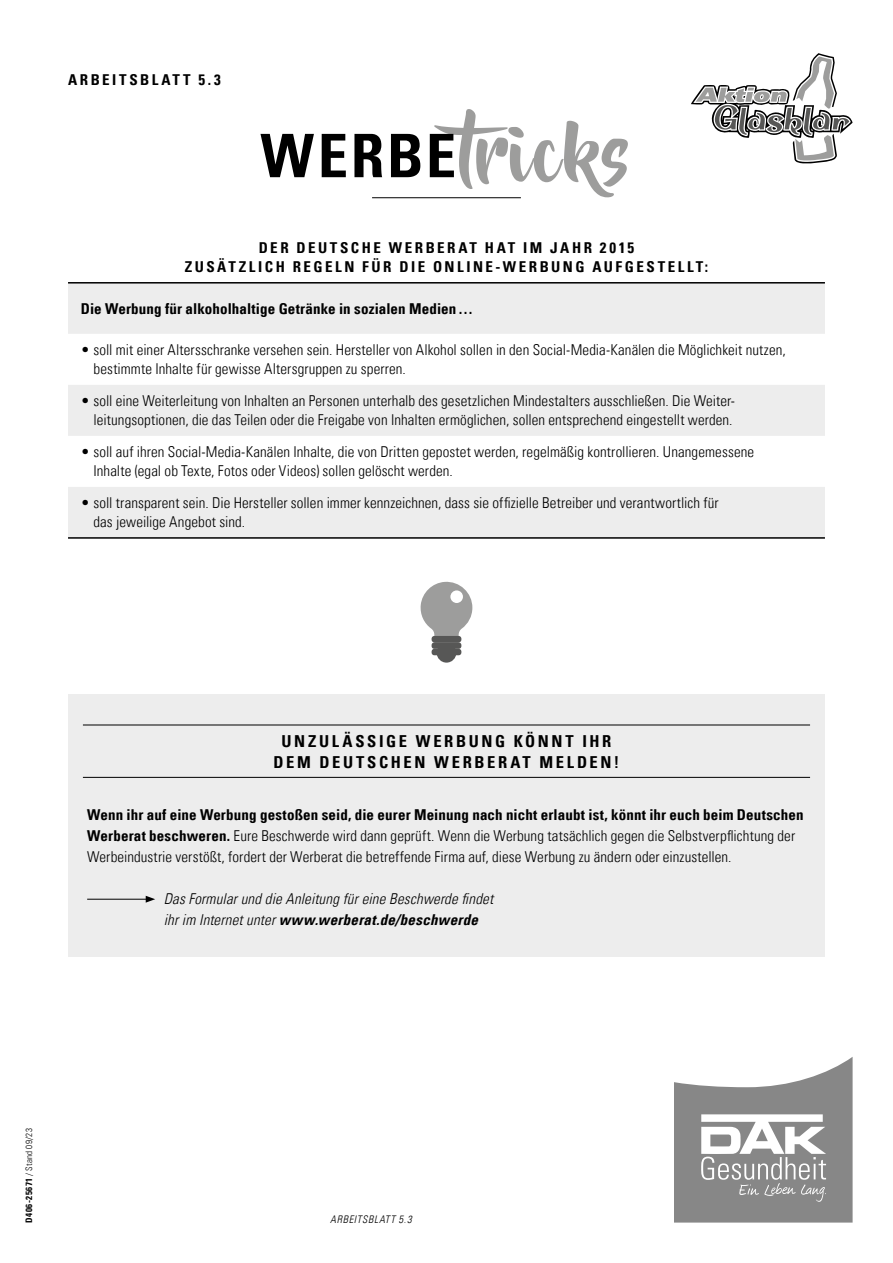
<style>
.page{position:relative;width:893px;height:1263px;background:#fff}
.page>*{position:absolute;margin:0;border:0;box-sizing:border-box;transform-origin:0 0}
.t1{font:78.75px "Beyond The Mountains";letter-spacing:.025em;color:#9d9d9c}
.t2{font:16.5px/21px "Univers Com 67 Bold Cond";letter-spacing:.16em;color:#000;text-align:center}
.t3{font:15px/18.8px "Univers Com 47 Light Cond";letter-spacing:.005em;color:#000}
.t4{font:15px "Univers Com 67 Bold Cond";letter-spacing:.015em;color:#000}
.t5{font:15px/18.8px "Univers Com 67 Bold Cond";letter-spacing:.165em;color:#000;text-align:center}
.t6{font:15px "Univers Com 47 Light Cond Obl";letter-spacing:.01em;color:#000}
.t7{font:15px "Univers Com 67 Bold Cond Obl";letter-spacing:.02em;color:#000}
.t8{font:10.5px "Univers Com 47 Light Cond Obl";letter-spacing:.07em;color:#000}
.t9{font:9px "Univers Com 47 Light Cond";letter-spacing:.04em;color:#000}
.s1{font-family:"Univers Com 67 Bold Cond";font-size:60px;color:#000}
.s2{font-family:"Univers Com 67 Bold Cond"}
.s3{font-family:"Univers Com 47 Light Cond Obl"}
</style>
<div class="page">
<div style="left:68px;top:694px;width:757px;height:263px;background:#ededed"></div>
<svg style="left:674px;top:1057px;width:179px;height:165px"></svg>
<svg style="left:691px;top:53px;width:162px;height:110px"></svg>
<svg style="left:68px;top:284px;width:757px;height:253px;fill:#ededed"></svg>
<hr style="left:68px;top:537px;width:757px;height:2px;background:#000">
<hr style="left:68px;top:282px;width:757px;height:2px;background:#000">
<hr style="left:83px;top:725px;width:727px;height:1px;background:#000">
<hr style="left:83px;top:777px;width:727px;height:1px;background:#000">
<hr style="left:87px;top:899px;width:61px;height:1px;background:#000">
<svg style="left:146px;top:896px;width:9px;height:7px"></svg>
<hr style="left:372px;top:197px;width:149px;height:1px;background:#000">
<svg style="left:420px;top:581px;width:52px;height:65px"></svg>
<div style="left:432px;top:636px;width:29px;height:6px;background:#575756;border-radius:3px"></div>
<div style="left:432px;top:642px;width:29px;height:7px;background:#575756;border-radius:3px"></div>
<div style="left:432px;top:649px;width:29px;height:6px;background:#575756;border-radius:3px"></div>
<div style="left:437px;top:643px;width:19px;height:20px;background:#575756;border-radius:50%"></div>
<div style="left:450px;top:590px;width:13px;height:13px;background:#fff;border-radius:50%"></div>
<p class="t5" style="left:68px;top:70px;width:154px">ARBEITSBLATT 5.3</p>
<h1 class="t1" style="left:261px;top:109px;width:372px"><span class="s1">WERBE</span>tricks</h1>
<p class="t5" style="left:185px;top:238px;width:525px">DER DEUTSCHE WERBERAT HAT IM JAHR 2015<br>ZUSÄTZLICH REGELN FÜR DIE ONLINE-WERBUNG AUFGESTELLT:</p>
<p class="t4" style="left:81px;top:300px;width:394px">Die Werbung für alkoholhaltige Getränke in sozialen Medien…</p>
<p class="t3" style="left:94px;top:341px;width:694px;text-indent:-13px">• soll mit einer Altersschranke versehen sein. Hersteller von Alkohol sollen in den Social-Media-Kanälen die Möglichkeit nutzen, bestimmte Inhalte für gewisse Altersgruppen zu sperren.</p>
<p class="t3" style="left:81px;top:392px;width:656px;text-align:right">• soll eine Weiterleitung von Inhalten an Personen unterhalb des gesetzlichen Mindestalters ausschließen. Die Weiter&shy;leitungsoptionen, die das Teilen oder die Freigabe von Inhalten ermöglichen, sollen entsprechend eingestellt werden.</p>
<p class="t3" style="left:94px;top:443px;width:662px;text-indent:-13px">• soll auf ihren Social-Media-Kanälen Inhalte, die von Dritten gepostet werden, regelmäßig kontrollieren. Unangemessene<br>Inhalte (egal ob Texte, Fotos oder Videos) sollen gelöscht werden.</p>
<p class="t3" style="left:94px;top:493px;width:627px;text-indent:-13px">• soll transparent sein. Die Hersteller sollen immer kennzeichnen, dass sie offizielle Betreiber und verantwortlich für das jeweilige Angebot sind.</p>
<p class="t2" style="left:274px;top:730px;width:347px">UNZULÄSSIGE WERBUNG KÖNNT IHR<br>DEM DEUTSCHEN WERBERAT MELDEN!</p>
<p class="t4" style="left:87px;top:806px;width:718px">Wenn ihr auf eine Werbung gestoßen seid, die eurer Meinung nach nicht erlaubt ist, könnt ihr euch beim Deutschen</p>
<p class="t3" style="left:87px;top:825px;width:709px;line-height:21px"><span class="s2">Werberat beschweren.</span> Eure Beschwerde wird dann geprüft. Wenn die Werbung tatsächlich gegen die Selbstverpflichtung der<br>Werbeindustrie verstößt, fordert der Werberat die betreffende Firma auf, diese Werbung zu ändern oder einzustellen.</p>
<p class="t6" style="left:164px;top:890px;width:331px">Das Formular und die Anleitung für eine Beschwerde findet</p>
<p class="t7" style="left:164px;top:911px;width:316px"><span class="s3">ihr im Internet unter</span> www.werberat.de/beschwerde</p>
<p class="t9" style="left:23px;top:1222px;width:96px;rotate:-90deg"><span class="s2">D406-25671</span> / Stand 09/23</p>
<p class="t8" style="left:330px;top:1212px;width:83px">ARBEITSBLATT 5.3</p>
</div>
